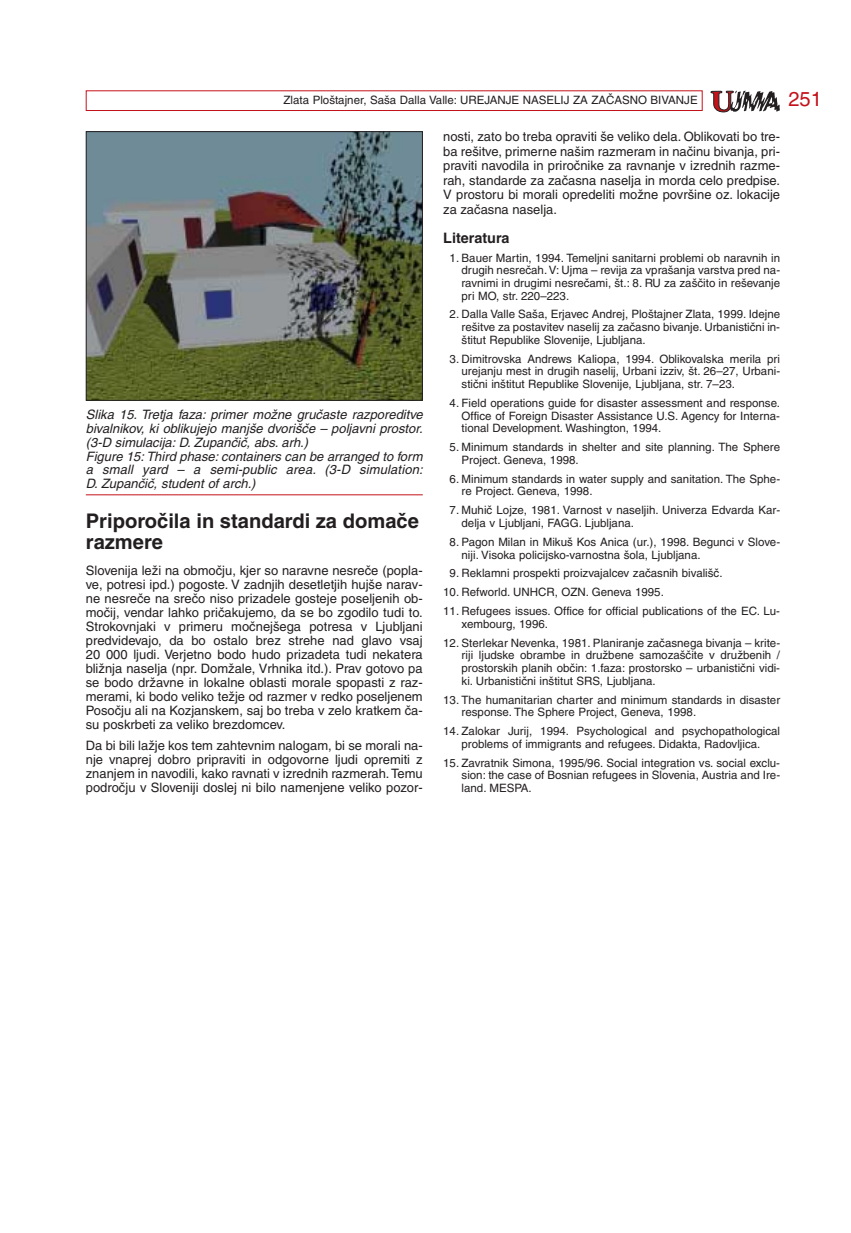
<style>
.page{position:relative;width:851px;height:1233px;background:#fff}
.page>*{position:absolute;margin:0;border:0;box-sizing:border-box;transform-origin:0 0}
.t1{font:700 20.1px/21.1px "SS Helvetica";color:#231f20}
.t2{font:20.1px "SS Helvetica";color:#c4121a}
.t3{font:700 14.4px "SS Helvetica";color:#231f20}
.t4{font:12.9px/14px "SS Helvetica";color:#231f20;text-align:justify}
.t5{font:italic 12.9px/14px "SS Helvetica";color:#231f20}
.t6{font:11.55px/12.8px "SS Helvetica";color:#231f20;text-align:justify}
</style>
<div class="page">
<div style="left:86px;top:90px;width:616px;height:21px;border:1px solid #c4121a"></div>
<svg style="left:711px;top:91px;width:68px;height:21px"></svg>
<img style="left:88px;top:133px;width:333px;height:266px">
<div style="left:86px;top:131px;width:337px;height:270px;border:1px solid #231f20"></div>
<hr style="left:86px;top:494px;width:337px;height:1px;background:#c4121a">
<p class="t6" style="left:283px;top:95px;width:415px">Zlata Plo{tajner, Sa{a Dalla Valle: UREJANJE NASELIJ ZA ZA^ASNO BIVANJE</p>
<h1 class="t2" style="left:788px;top:92px;width:35px">251</h1>
<p class="t5" style="left:86px;top:409px;width:338px">Slika 15. Tretja faza: primer mo`ne gru~aste razporeditve bivalnikov, ki oblikujejo manj{e dvori{~e – poljavni prostor. (3-D simulacija: D. Zupan~i~, abs. arh.)<br>Figure 15: Third phase: containers can be arranged to form a small yard – a semi-public area. (3-D simulation:<br>D. Zupan~i~, student of arch.)</p>
<h1 class="t1" style="left:86px;top:512px;width:335px">Priporo~ila in standardi za doma~e razmere</h1>
<p class="t4" style="left:86px;top:565px;width:338px">Slovenija le`i na obmo~ju, kjer so naravne nesre~e (popla&shy;ve, potresi ipd.) pogoste. V zadnjih desetletjih huj{e narav&shy;ne nesre~e na sre~o niso prizadele gosteje poseljenih ob&shy;mo~ij, vendar lahko pri~akujemo, da se bo zgodilo tudi to.<br>Strokovnjaki v primeru mo~nej{ega potresa v Ljubljani predvidevajo, da bo ostalo brez strehe nad glavo vsaj 20 000 ljudi. Verjetno bodo hudo prizadeta tudi nekatera bli`nja naselja (npr. Dom`ale, Vrhnika itd.). Prav gotovo pa se bodo dr`avne in lokalne oblasti morale spopasti z raz&shy;merami, ki bodo veliko te`je od razmer v redko poseljenem Poso~ju ali na Kozjanskem, saj bo treba v zelo kratkem ~a&shy;su poskrbeti za veliko brezdomcev.</p>
<p class="t4" style="left:86px;top:740px;width:338px">Da bi bili la`je kos tem zahtevnim nalogam, bi se morali na&shy;nje vnaprej dobro pripraviti in odgovorne ljudi opremiti z znanjem in navodili, kako ravnati v izrednih razmerah.Temu podro~ju v Sloveniji doslej ni bilo namenjene veliko pozor-</p>
<p class="t4" style="left:443px;top:131px;width:338px;line-height:14.4px">nosti, zato bo treba opraviti {e veliko dela. Oblikovati bo tre&shy;ba re{itve, primerne na{im razmeram in na~inu bivanja, pri&shy;praviti navodila in priro~nike za ravnanje v izrednih razme&shy;rah, standarde za za~asna naselja in morda celo predpise.<br>V prostoru bi morali opredeliti mo`ne povr{ine oz. lokacije za za~asna naselja.</p>
<p class="t3" style="left:443px;top:232px;width:68px">Literatura</p>
<p class="t6" style="left:461px;top:252px;width:320px;text-indent:-12px">1. Bauer Martin, 1994. Temeljni sanitarni problemi ob naravnih in drugih nesre~ah.V: Ujma – revija za vpra{anja varstva pred na&shy;ravnimi in drugimi nesre~ami, {t.: 8. RU za za{~ito in re{evanje pri MO, str. 220–223.</p>
<p class="t6" style="left:461px;top:309px;width:320px;text-indent:-12px">2. Dalla Valle Sa{a, Erjavec Andrej, Plo{tajner Zlata, 1999. Idejne re{itve za postavitev naselij za za~asno bivanje. Urbanisti~ni in-{titut Republike Slovenije, Ljubljana.</p>
<p class="t6" style="left:461px;top:353px;width:320px;text-indent:-12px">3. Dimitrovska Andrews Kaliopa, 1994. Oblikovalska merila pri urejanju mest in drugih naselij, Urbani izziv, {t. 26–27, Urbani&shy;sti~ni in{titut Republike Slovenije, Ljubljana, str. 7–23.</p>
<p class="t6" style="left:461px;top:398px;width:320px;text-indent:-12px">4. Field operations guide for disaster assessment and response.<br>Office of Foreign Disaster Assistance U.S. Agency for Interna&shy;tional Development. Washington, 1994.</p>
<p class="t6" style="left:461px;top:442px;width:320px;text-indent:-12px">5. Minimum standards in shelter and site planning. The Sphere<br>Project. Geneva, 1998.</p>
<p class="t6" style="left:461px;top:473px;width:320px;text-indent:-12px">6. Minimum standards in water supply and sanitation. The Sphe&shy;re Project. Geneva, 1998.</p>
<p class="t6" style="left:461px;top:505px;width:320px;text-indent:-12px">7. Muhi~ Lojze, 1981. Varnost v naseljih. Univerza Edvarda Kar&shy;delja v Ljubljani, FAGG. Ljubljana.</p>
<p class="t6" style="left:461px;top:537px;width:320px;text-indent:-12px">8. Pagon Milan in Miku{ Kos Anica (ur.), 1998. Begunci v Slove&shy;niji. Visoka policijsko-varnostna {ola, Ljubljana.</p>
<p class="t6" style="left:449px;top:568px;width:274px">9. Reklamni prospekti proizvajalcev za~asnih bivali{~.</p>
<p class="t6" style="left:443px;top:587px;width:222px">10. Refworld. UNHCR, OZN. Geneva 1995.</p>
<p class="t6" style="left:461px;top:606px;width:320px;text-indent:-18px">11. Refugees issues. Office for official publications of the EC. Lu&shy;xembourg, 1996.</p>
<p class="t6" style="left:461px;top:637px;width:320px;text-indent:-18px">12. Sterlekar Nevenka, 1981. Planiranje za~asnega bivanja – krite&shy;riji ljudske obrambe in dru`bene samoza{~ite v dru`benih / prostorskih planih ob~in: 1.faza: prostorsko – urbanisti~ni vidi&shy;ki. Urbanisti~ni in{titut SRS, Ljubljana.</p>
<p class="t6" style="left:461px;top:694px;width:320px;text-indent:-18px">13. The humanitarian charter and minimum standards in disaster response. The Sphere Project, Geneva, 1998.</p>
<p class="t6" style="left:443px;top:726px;width:338px;text-align:center">14. Zalokar Jurij, 1994. Psychological and psychopathological problems of immigrants and refugees. Didakta, Radovljica.</p>
<p class="t6" style="left:461px;top:757px;width:320px;text-indent:-18px">15. Zavratnik Simona, 1995/96. Social integration vs. social exclu&shy;sion: the case of Bosnian refugees in Slovenia, Austria and Ire&shy;land. MESPA.</p>
</div>
